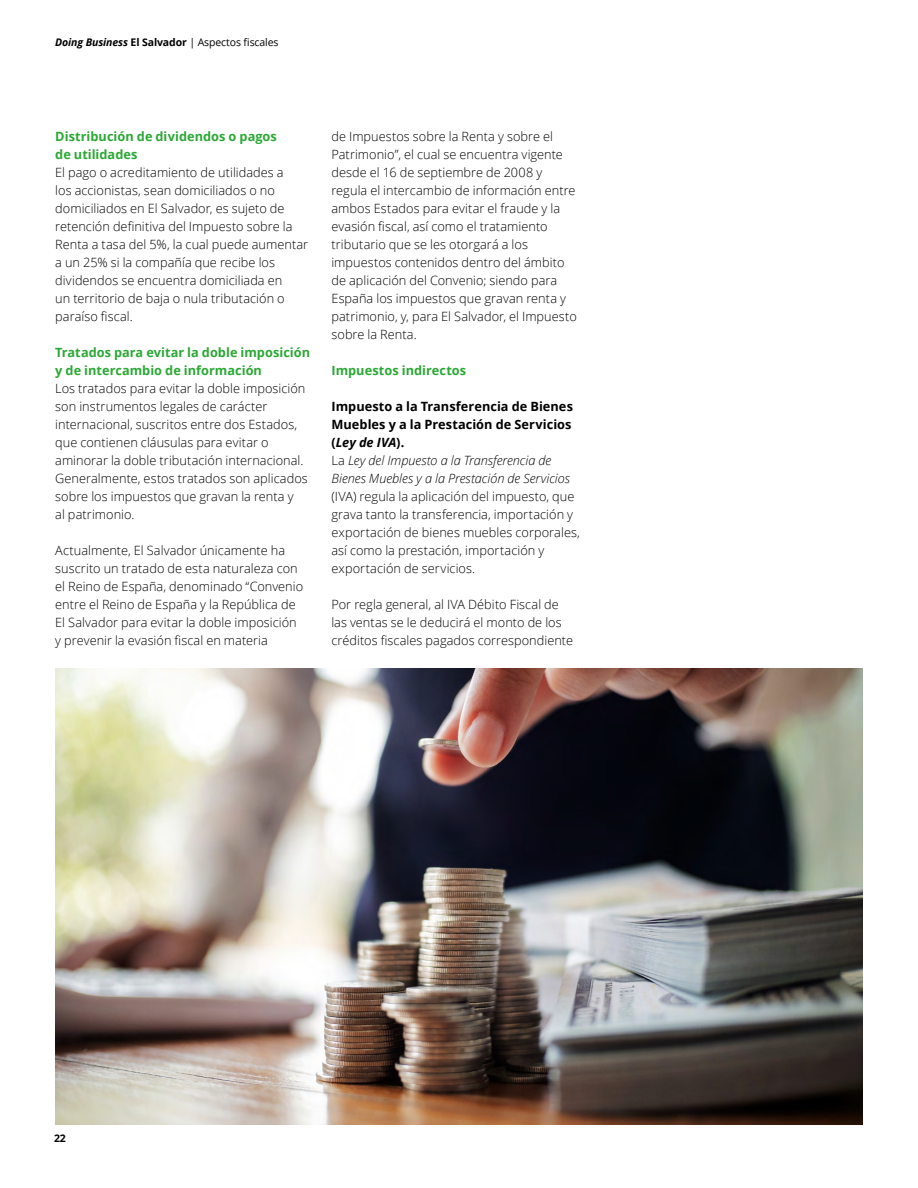
<style>
.page{position:relative;width:918px;height:1188px;background:#fff}
.page>*{position:absolute;margin:0;border:0;box-sizing:border-box;transform-origin:0 0}
.t1{font:300 12.75px/18px "Open Sans";letter-spacing:.005em;color:#000}
.t2{font:italic 300 12.75px/18px "Open Sans";color:#000}
.t3{font:700 12.75px/18px "Open Sans";letter-spacing:.005em;color:#2ba835}
.t4{font:10.5px "Open Sans";letter-spacing:-.01em;color:#000}
.t5{font:700 10.5px "Open Sans";color:#000}
.s1{font-weight:700;font-style:italic}
.s2{font-weight:700}
.s3{font-weight:700;font-style:normal}
.s4{font-style:normal}
</style>
<div class="page">
<img style="left:55px;top:669px;width:808px;height:455px">
<p class="t4" style="left:55px;top:35px;width:225px"><span class="s1">Doing Business</span> <span class="s2">El Salvador</span> | Aspectos fiscales</p>
<p class="t3" style="left:55px;top:127px;width:223px">Distribución de dividendos o pagos de utilidades</p>
<p class="t1" style="left:55px;top:163px;width:255px">El pago o acreditamiento de utilidades a<br>los accionistas, sean domiciliados o no domiciliados en El Salvador, es sujeto de retención definitiva del Impuesto sobre la Renta a tasa del 5%, la cual puede aumentar a un 25% si la compañía que recibe los dividendos se encuentra domiciliada en<br>un territorio de baja o nula tributación o paraíso fiscal.</p>
<p class="t3" style="left:55px;top:343px;width:256px">Tratados para evitar la doble imposición y de intercambio de información</p>
<p class="t1" style="left:55px;top:379px;width:254px">Los tratados para evitar la doble imposición son instrumentos legales de carácter internacional, suscritos entre dos Estados, que contienen cláusulas para evitar o aminorar la doble tributación internacional.<br>Generalmente, estos tratados son aplicados sobre los impuestos que gravan la renta y<br>al patrimonio.</p>
<p class="t1" style="left:55px;top:541px;width:249px">Actualmente, El Salvador únicamente ha suscrito un tratado de esta naturaleza con el Reino de España, denominado “Convenio entre el Reino de España y la República de El Salvador para evitar la doble imposición y prevenir la evasión fiscal en materia</p>
<p class="t1" style="left:331px;top:127px;width:247px">de Impuestos sobre la Renta y sobre el Patrimonio”, el cual se encuentra vigente desde el 16 de septiembre de 2008 y regula el intercambio de información entre ambos Estados para evitar el fraude y la evasión fiscal, así como el tratamiento tributario que se les otorgará a los impuestos contenidos dentro del ámbito de aplicación del Convenio; siendo para España los impuestos que gravan renta y patrimonio, y, para El Salvador, el Impuesto sobre la Renta.</p>
<p class="t3" style="left:331px;top:361px;width:136px">Impuestos indirectos</p>
<p class="t2" style="left:331px;top:397px;width:243px"><span class="s3">Impuesto a la Transferencia de Bienes Muebles y a la Prestación de Servicios (</span><span class="s2">Ley de IVA</span><span class="s3">).<br></span><span class="s4">La</span> Ley del Impuesto a la Transferencia de Bienes Muebles y a la Prestación de Servicios</p>
<p class="t1" style="left:331px;top:487px;width:250px">(IVA) regula la aplicación del impuesto, que grava tanto la transferencia, importación y exportación de bienes muebles corporales, así como la prestación, importación y exportación de servicios.</p>
<p class="t1" style="left:331px;top:595px;width:243px">Por regla general, al IVA Débito Fiscal de las ventas se le deducirá el monto de los créditos fiscales pagados correspondiente</p>
<p class="t5" style="left:54px;top:1131px;width:13px">22</p>
</div>
